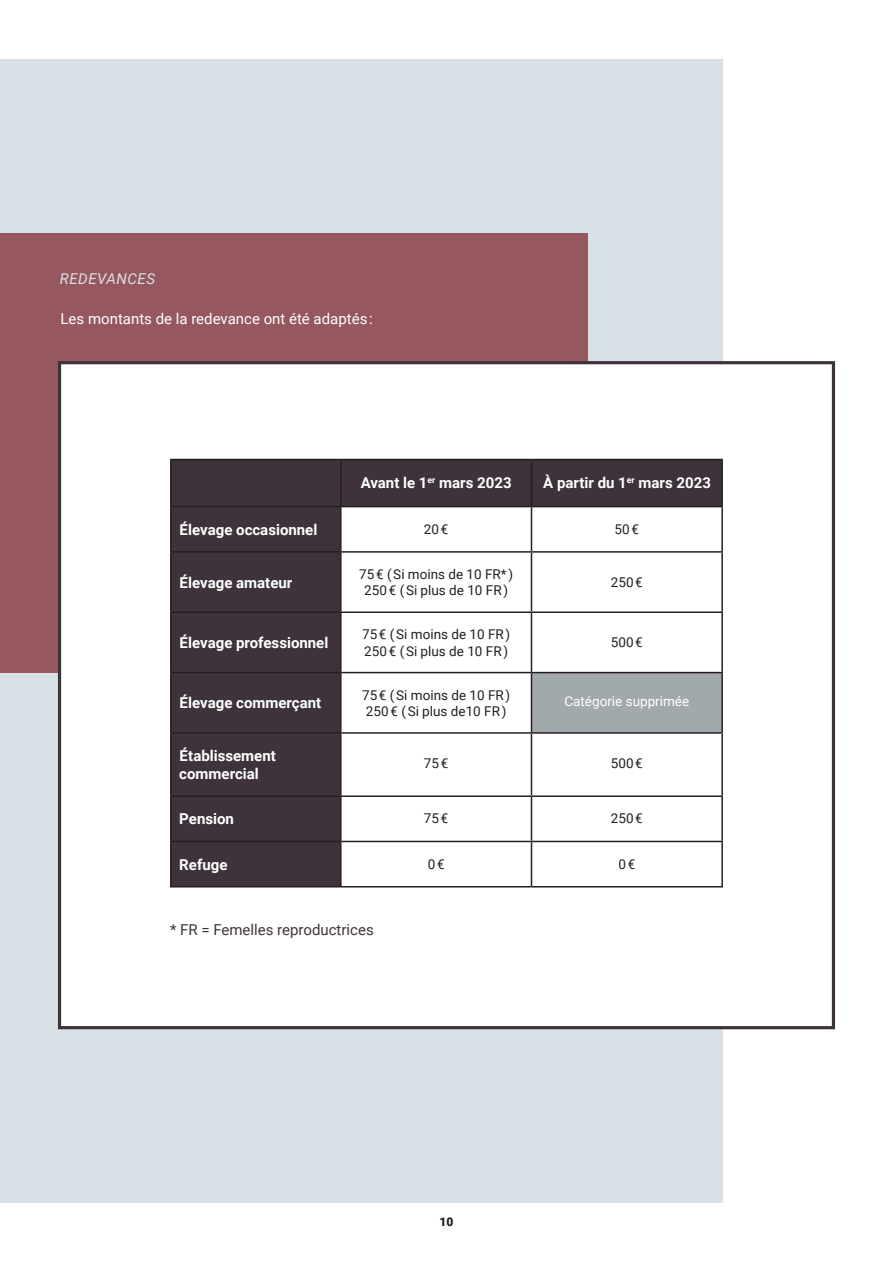
<style>
.page{position:relative;width:893px;height:1263px;background:#fff}
.page>*{position:absolute;margin:0;border:0;box-sizing:border-box;transform-origin:0 0}
.t1{font:700 15px/18px "Roboto";color:#fff}
.t2{font:15px "Roboto";color:#fff}
.t3{font:15px "Roboto";color:#3e333b}
.t4{font:italic 15px "Roboto";letter-spacing:.035em;color:#dae1e6}
.t5{font:13.5px/16.2px "Roboto";color:#231f20}
.t6{font:13.5px "Roboto";color:#fff}
.t7{font:900 12px "Roboto";color:#231f20}
</style>
<div class="page">
<div style="left:0;top:60px;width:723px;height:1143px;background:#dae1e6"></div>
<div style="left:0;top:234px;width:587px;height:439px;background:#96575f"></div>
<div style="left:58px;top:361px;width:777px;height:668px;background:#fff;border:3px solid #3e333b"></div>
<svg style="left:172px;top:460px;width:549px;height:426px"></svg>
<div style="left:531px;top:673px;width:191px;height:60px;background:#a2a9ac"></div>
<hr style="left:170px;top:459px;width:171px;height:1px;background:#231f20">
<hr style="left:170px;top:460px;width:2px;height:46px;background:#231f20">
<hr style="left:531px;top:459px;width:192px;height:1px;background:#231f20">
<hr style="left:721px;top:460px;width:2px;height:46px;background:#231f20">
<hr style="left:170px;top:506px;width:171px;height:1px;background:#231f20">
<hr style="left:170px;top:507px;width:2px;height:44px;background:#231f20">
<hr style="left:531px;top:506px;width:192px;height:1px;background:#231f20">
<hr style="left:721px;top:507px;width:2px;height:44px;background:#231f20">
<hr style="left:170px;top:551px;width:171px;height:2px;background:#231f20">
<hr style="left:170px;top:553px;width:2px;height:58px;background:#231f20">
<hr style="left:531px;top:551px;width:192px;height:2px;background:#231f20">
<hr style="left:721px;top:553px;width:2px;height:58px;background:#231f20">
<hr style="left:170px;top:611px;width:171px;height:2px;background:#231f20">
<hr style="left:170px;top:613px;width:2px;height:59px;background:#231f20">
<hr style="left:531px;top:611px;width:192px;height:2px;background:#231f20">
<hr style="left:721px;top:613px;width:2px;height:59px;background:#231f20">
<hr style="left:170px;top:672px;width:171px;height:1px;background:#231f20">
<hr style="left:170px;top:673px;width:2px;height:59px;background:#231f20">
<hr style="left:531px;top:672px;width:192px;height:1px;background:#231f20">
<hr style="left:721px;top:673px;width:2px;height:59px;background:#231f20">
<hr style="left:170px;top:732px;width:171px;height:2px;background:#231f20">
<hr style="left:170px;top:734px;width:2px;height:61px;background:#231f20">
<hr style="left:531px;top:732px;width:192px;height:2px;background:#231f20">
<hr style="left:721px;top:734px;width:2px;height:61px;background:#231f20">
<hr style="left:170px;top:795px;width:171px;height:2px;background:#231f20">
<hr style="left:170px;top:797px;width:2px;height:44px;background:#231f20">
<hr style="left:531px;top:795px;width:192px;height:2px;background:#231f20">
<hr style="left:721px;top:797px;width:2px;height:44px;background:#231f20">
<hr style="left:170px;top:841px;width:171px;height:1px;background:#231f20">
<hr style="left:170px;top:842px;width:2px;height:44px;background:#231f20">
<hr style="left:531px;top:841px;width:192px;height:1px;background:#231f20">
<hr style="left:721px;top:842px;width:2px;height:44px;background:#231f20">
<hr style="left:170px;top:886px;width:171px;height:1px;background:#231f20">
<hr style="left:531px;top:886px;width:192px;height:1px;background:#231f20">
<hr style="left:341px;top:459px;width:190px;height:1px;background:#231f20">
<hr style="left:340px;top:460px;width:2px;height:46px;background:#231f20">
<hr style="left:531px;top:460px;width:1px;height:46px;background:#231f20">
<hr style="left:341px;top:506px;width:190px;height:1px;background:#231f20">
<hr style="left:340px;top:507px;width:2px;height:44px;background:#231f20">
<hr style="left:531px;top:507px;width:1px;height:44px;background:#231f20">
<hr style="left:341px;top:551px;width:190px;height:2px;background:#231f20">
<hr style="left:340px;top:553px;width:2px;height:58px;background:#231f20">
<hr style="left:531px;top:553px;width:1px;height:58px;background:#231f20">
<hr style="left:341px;top:611px;width:190px;height:2px;background:#231f20">
<hr style="left:340px;top:613px;width:2px;height:59px;background:#231f20">
<hr style="left:531px;top:613px;width:1px;height:59px;background:#231f20">
<hr style="left:341px;top:672px;width:190px;height:1px;background:#231f20">
<hr style="left:340px;top:673px;width:2px;height:59px;background:#231f20">
<hr style="left:531px;top:673px;width:1px;height:59px;background:#231f20">
<hr style="left:341px;top:732px;width:190px;height:2px;background:#231f20">
<hr style="left:340px;top:734px;width:2px;height:61px;background:#231f20">
<hr style="left:531px;top:734px;width:1px;height:61px;background:#231f20">
<hr style="left:341px;top:795px;width:190px;height:2px;background:#231f20">
<hr style="left:340px;top:797px;width:2px;height:44px;background:#231f20">
<hr style="left:531px;top:797px;width:1px;height:44px;background:#231f20">
<hr style="left:341px;top:841px;width:190px;height:1px;background:#231f20">
<hr style="left:340px;top:842px;width:2px;height:44px;background:#231f20">
<hr style="left:531px;top:842px;width:1px;height:44px;background:#231f20">
<hr style="left:341px;top:886px;width:190px;height:1px;background:#231f20">
<p class="t4" style="left:60px;top:268px;width:97px">REDEVANCES</p>
<p class="t2" style="left:61px;top:308px;width:314px">Les montants de la redevance ont été adaptés :</p>
<p class="t1" style="left:361px;top:473px;width:152px">Avant le 1<sup>er</sup> mars 2023</p>
<p class="t1" style="left:543px;top:473px;width:169px">À partir du 1<sup>er</sup> mars 2023</p>
<p class="t1" style="left:180px;top:520px;width:139px">Élevage occasionnel</p>
<p class="t5" style="left:424px;top:520px;width:26px">20 €</p>
<p class="t5" style="left:615px;top:520px;width:26px">50 €</p>
<p class="t1" style="left:180px;top:573px;width:114px">Élevage amateur</p>
<p class="t5" style="left:359px;top:566px;width:155px;text-align:center">75 € ( Si moins de 10 FR* )<br>250 € ( Si plus de 10 FR )</p>
<p class="t5" style="left:611px;top:573px;width:34px">250 €</p>
<p class="t1" style="left:180px;top:633px;width:150px">Élevage professionnel</p>
<p class="t5" style="left:362px;top:626px;width:150px">75 € ( Si moins de 10 FR )<br>250 € ( Si plus de 10 FR )</p>
<p class="t5" style="left:611px;top:633px;width:34px">500 €</p>
<p class="t1" style="left:180px;top:693px;width:143px">Élevage commerçant</p>
<p class="t5" style="left:362px;top:686px;width:150px">75 € ( Si moins de 10 FR )<br>250 € ( Si plus de10 FR )</p>
<p class="t6" style="left:564px;top:691px;width:126px">Catégorie supprimée</p>
<p class="t1" style="left:179px;top:746px;width:98px">Établissement commercial</p>
<p class="t5" style="left:424px;top:754px;width:26px">75 €</p>
<p class="t5" style="left:611px;top:754px;width:34px">500 €</p>
<p class="t1" style="left:179px;top:809px;width:56px">Pension</p>
<p class="t5" style="left:424px;top:810px;width:26px">75 €</p>
<p class="t5" style="left:611px;top:810px;width:34px">250 €</p>
<p class="t1" style="left:179px;top:855px;width:50px">Refuge</p>
<p class="t5" style="left:428px;top:855px;width:18px">0 €</p>
<p class="t5" style="left:618px;top:855px;width:18px">0 €</p>
<p class="t3" style="left:170px;top:919px;width:205px">* FR = Femelles reproductrices</p>
<p class="t7" style="left:440px;top:1213px;width:15px">10</p>
</div>
